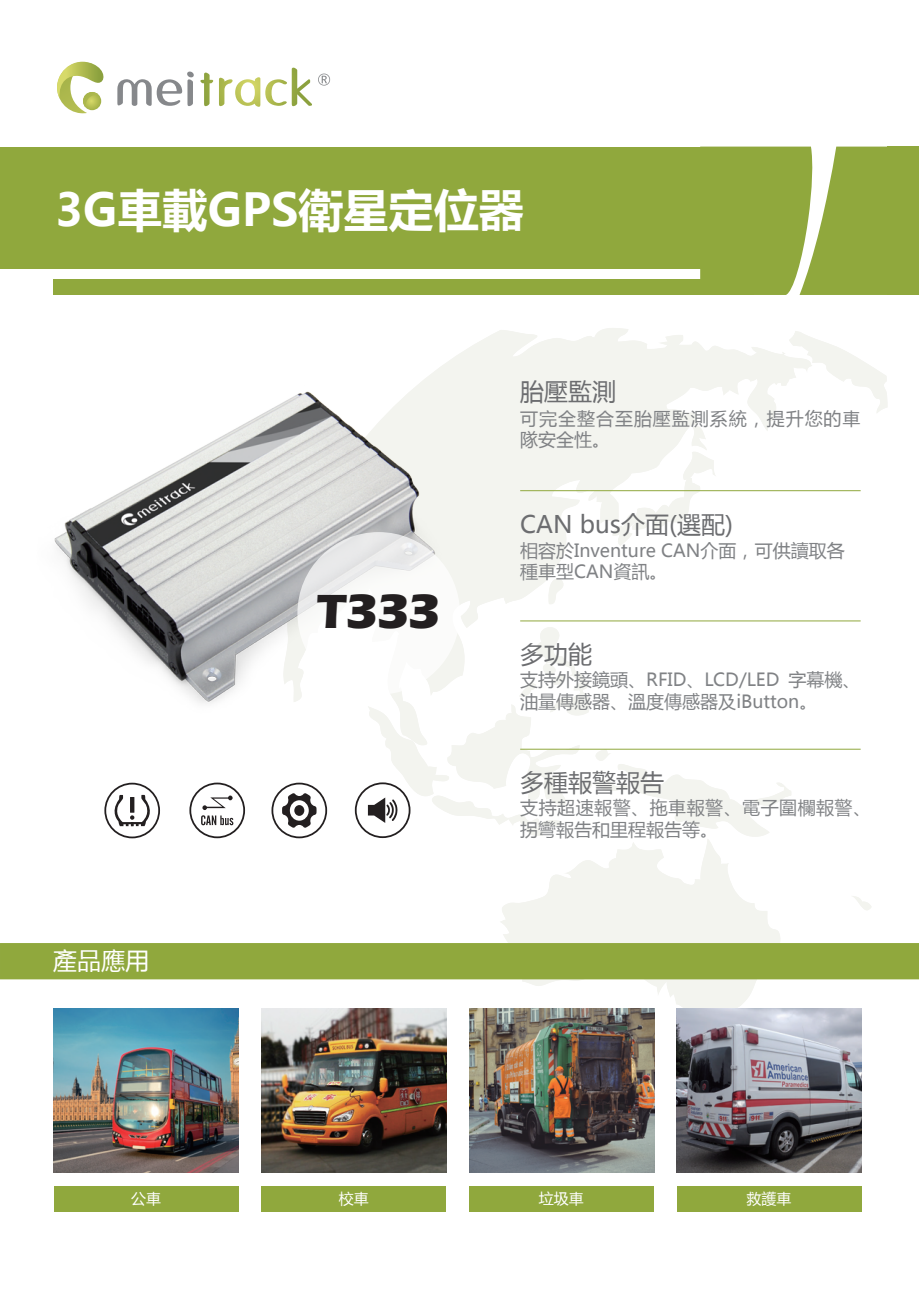
<style>
.page{position:relative;width:919px;height:1289px;background:#fff}
.page>*{position:absolute;margin:0;border:0;box-sizing:border-box;transform-origin:0 0}
.t1{font:700 49.95px "Eras IT Cby BT";color:#231f20}
.t2{font:700 45px "Microsoft Ya Hei";color:#fff}
.t3{font:24px "Microsoft Ya Hei";color:#6c6d70}
.t4{font:24px "Microsoft Ya Hei";color:#fff}
.t5{font:18px/21.6px "Microsoft Ya Hei";color:#808285}
.t6{font:18px/21.6px "Microsoft Ya Hei";letter-spacing:.025em;color:#808285}
.t7{font:18px/21.6px "Microsoft Ya Hei";letter-spacing:.055em;color:#808285}
.t8{font:15px "Microsoft Ya Hei";color:#fff}
</style>
<div class="page">
<svg style="left:500px;top:839px;width:280px;height:175px;fill:#f3f4ef"></svg>
<svg style="left:853px;top:896px;width:18px;height:14px"></svg>
<svg style="left:442px;top:328px;width:369px;height:294px;fill:#f4f5f1"></svg>
<svg style="left:548px;top:577px;width:17px;height:28px"></svg>
<svg style="left:612px;top:422px;width:104px;height:124px"></svg>
<svg style="left:782px;top:331px;width:105px;height:83px"></svg>
<img style="left:54px;top:366px;width:416px;height:338px">
<hr style="left:520px;top:490px;width:340px;height:1px;background:#90a83d">
<hr style="left:520px;top:620px;width:340px;height:1px;background:#90a83d">
<hr style="left:520px;top:748px;width:340px;height:1px;background:#90a83d">
<div style="left:0;top:147px;width:713px;height:121px;background:#90a83d"></div>
<div style="left:53px;top:279px;width:701px;height:16px;background:#90a83d"></div>
<svg style="left:700px;top:147px;width:187px;height:148px"></svg>
<div style="left:887px;top:147px;width:31px;height:148px;background:#90a83d"></div>
<svg style="left:271px;top:782px;width:56px;height:56px"></svg>
<svg style="left:355px;top:621px;width:436px;height:217px"></svg>
<svg style="left:104px;top:782px;width:56px;height:56px"></svg>
<hr style="left:130px;top:797px;width:4px;height:15px;background:#231f20">
<svg style="left:189px;top:782px;width:56px;height:56px"></svg>
<div style="left:297px;top:532px;width:163px;height:162px;background:linear-gradient(to bottom,#e9eaea,#fff);border-radius:50%"></div>
<img style="left:54px;top:1008px;width:185px;height:164px">
<img style="left:261px;top:1008px;width:185px;height:164px">
<img style="left:469px;top:1008px;width:185px;height:164px">
<img style="left:676px;top:1008px;width:185px;height:164px">
<svg style="left:57px;top:62px;width:47px;height:51px"></svg>
<svg style="left:117px;top:71px;width:77px;height:35px"></svg>
<svg style="left:200px;top:68px;width:112px;height:39px"></svg>
<svg style="left:318px;top:74px;width:12px;height:12px"></svg>
<div style="left:54px;top:1186px;width:185px;height:25px;background:#90a83d"></div>
<div style="left:261px;top:1186px;width:185px;height:25px;background:#90a83d"></div>
<div style="left:469px;top:1186px;width:184px;height:25px;background:#90a83d"></div>
<div style="left:676px;top:1186px;width:185px;height:25px;background:#90a83d"></div>
<div style="left:0;top:943px;width:918px;height:36px;background:#90a83d"></div>
<h2 class="t2" style="left:55px;top:178px;width:470px">3G車載GPS衛星定位器</h2>
<h3 class="t3" style="left:520px;top:375px;width:97px">胎壓監測</h3>
<p class="t7" style="left:520px;top:407px;width:342px">可完全整合至胎壓監測系統，提升您的車隊安全性。</p>
<h3 class="t3" style="left:520px;top:508px;width:214px">CAN bus介面(選配)</h3>
<h3 class="t4" style="left:53px;top:944px;width:97px">產品應用</h3>
<h1 class="t1" style="left:317px;top:580px;width:124px">T333</h1>
<p class="t5" style="left:520px;top:539px;width:326px">相容於Inventure CAN介面，可供讀取各種車型CAN資訊。</p>
<h3 class="t3" style="left:520px;top:638px;width:73px">多功能</h3>
<p class="t5" style="left:520px;top:668px;width:342px">支持外接鏡頭、RFID、LCD/LED 字幕機、油量傳感器、溫度傳感器及iButton。</p>
<h3 class="t3" style="left:520px;top:765px;width:145px">多種報警報告</h3>
<p class="t6" style="left:520px;top:796px;width:352px">支持超速報警、拖車報警、電子圍欄報警、拐彎報告和里程報告等。</p>
<p class="t8" style="left:131px;top:1188px;width:31px">公車</p>
<p class="t8" style="left:339px;top:1188px;width:31px">校車</p>
<p class="t8" style="left:539px;top:1188px;width:46px">垃圾車</p>
<p class="t8" style="left:746px;top:1188px;width:46px">救護車</p>
</div>
